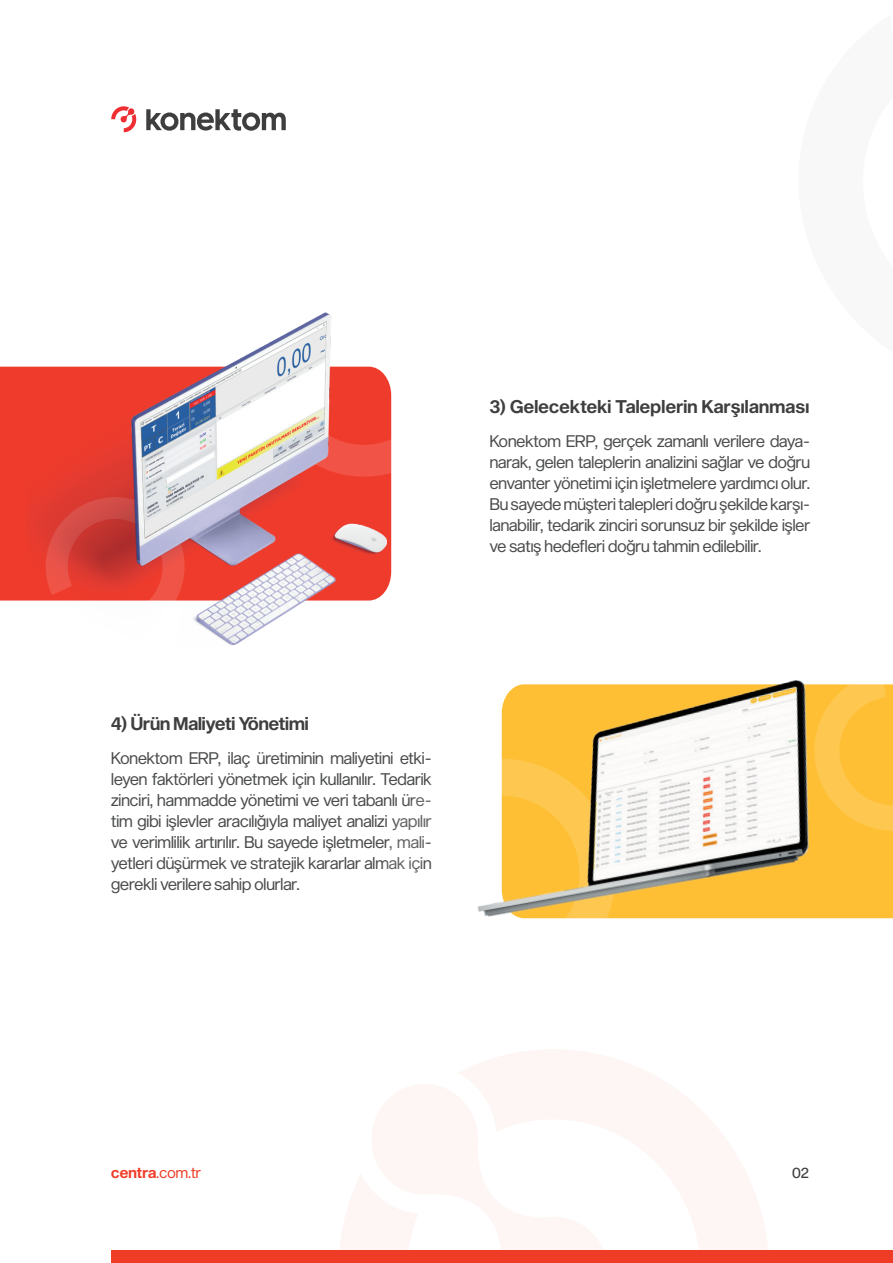
<style>
.page{position:relative;width:893px;height:1263px;background:#fff}
.page>*{position:absolute;margin:0;border:0;box-sizing:border-box;transform-origin:0 0}
.t1{font:18px "Sequel Sans Semi Bold Disp";letter-spacing:.02em;color:#3e3e3f}
.t2{font:18px "Sequel Sans Semi Bold Disp";color:#3e3e3f}
.t3{font:16.5px/21px "Sequel Sans Book Disp";color:#4a4b4c;text-align:justify}
.t4{font:15px "Sequel Sans Book Disp";color:#ef3c27}
.t5{font:14.55px "Sequel Sans Roman Disp";color:#3e3e3f}
.s1{font-family:"Sequel Sans Semi Bold Disp"}
</style>
<div class="page">
<div style="left:0;top:367px;width:391px;height:233px;background:#ef3b2b"></div>
<svg style="left:387px;top:367px;width:5px;height:110px"></svg>
<img style="left:26px;top:312px;width:361px;height:333px">
<div style="left:839px;top:836px;width:54px;height:82px;background:#febf35"></div>
<svg style="left:839px;top:684px;width:54px;height:152px;background:#fec13e"></svg>
<img style="left:477px;top:680px;width:362px;height:239px">
<svg style="left:111px;top:106px;width:25px;height:26px"></svg>
<svg style="left:146px;top:109px;width:140px;height:22px"></svg>
<div style="left:111px;top:1250px;width:782px;height:13px;background:#ef3c27"></div>
<p class="t1" style="left:490px;top:394px;width:321px">3) Gelecekteki Taleplerin Karşılanması</p>
<p class="t3" style="left:490px;top:431px;width:322px">Konektom ERP, gerçek zamanlı verilere daya&shy;narak, gelen taleplerin analizini sağlar ve doğru envanter yönetimi için işletmelere yardımcı olur.<br>Bu sayede müşteri talepleri doğru şekilde karşı&shy;lanabilir, tedarik zinciri sorunsuz bir şekilde işler ve satış hedefleri doğru tahmin edilebilir.</p>
<p class="t2" style="left:111px;top:711px;width:199px">4) Ürün Maliyeti Yönetimi</p>
<p class="t3" style="left:111px;top:748px;width:322px">Konektom ERP, ilaç üretiminin maliyetini etki&shy;leyen faktörleri yönetmek için kullanılır. Tedarik zinciri, hammadde yönetimi ve veri tabanlı üre&shy;tim gibi işlevler aracılığıyla maliyet analizi yapılır ve verimlilik artırılır. Bu sayede işletmeler, mali&shy;yetleri düşürmek ve stratejik kararlar almak için gerekli verilere sahip olurlar.</p>
<p class="t4" style="left:111px;top:1162px;width:91px"><span class="s1">centra</span>.com.tr</p>
<p class="t5" style="left:792px;top:1162px;width:18px">02</p>
</div>
